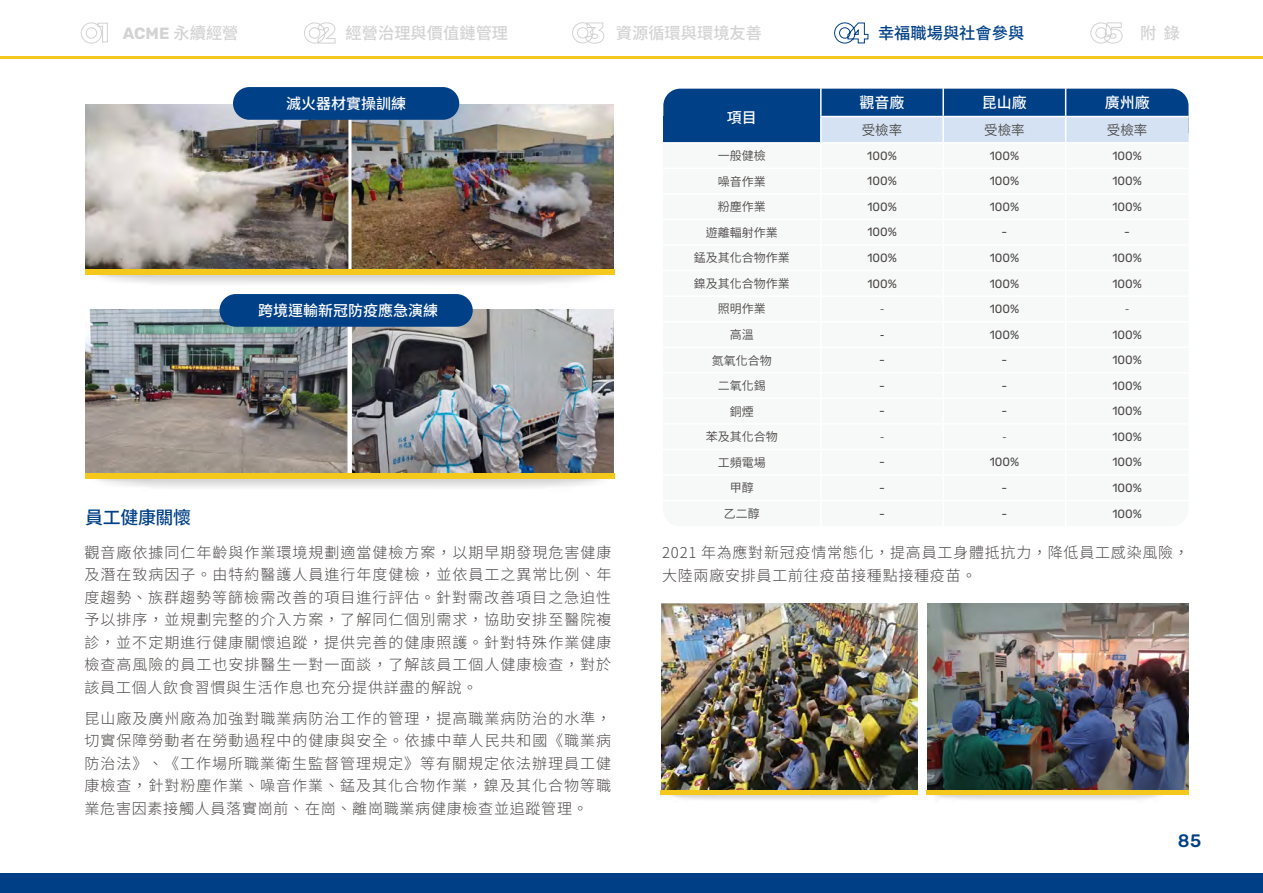
<style>
.page{position:relative;width:1263px;height:893px;background:#fff}
.page>*{position:absolute;margin:0;border:0;box-sizing:border-box;transform-origin:0 0}
.t1{font:500 18px "Noto Sans CJ Ktc";letter-spacing:-.02em;color:#004087}
.t2{font:500 18px "Rubik";color:#003f86}
.t3{font:500 16.2px "Noto Sans CJ Ktc";color:#d3d3d4}
.t4{font:500 16.2px "Noto Sans CJ Ktc";color:#004087}
.t5{font:700 16.2px "Rubik";color:#d3d3d4}
.t6{font:300 15px/22.5px "Noto Sans CJ Ktc";letter-spacing:.05em;color:#4c4948;text-align:justify}
.t7{font:500 15px "Noto Sans CJ Ktc";color:#fff}
.t8{font:600 13.5px "Noto Sans CJ Ktc";color:#4c4948}
.t9{font:12px "Rubik";color:#4c4948}
.t10{font:600 12px "Noto Sans CJ Ktc";color:#4c4948}
.t11{font:600 12px "Noto Sans CJ Ktc";color:#000}
.s1{font-family:"Noto Sans CJ Ktc";font-weight:500}
</style>
<div class="page">
<div style="left:0;top:874px;width:1263px;height:19px;background:#003f86"></div>
<hr style="left:0;top:56px;width:1263px;height:2px;background:#f4c91c">
<svg style="left:572px;top:22px;width:33px;height:22px"></svg>
<svg style="left:80px;top:22px;width:28px;height:22px"></svg>
<svg style="left:834px;top:22px;width:35px;height:22px"></svg>
<svg style="left:304px;top:22px;width:32px;height:22px"></svg>
<svg style="left:1090px;top:22px;width:33px;height:22px"></svg>
<svg style="left:663px;top:88px;width:526px;height:55px;background:#517eaf"></svg>
<img style="left:927px;top:604px;width:261px;height:187px">
<img style="left:662px;top:603px;width:256px;height:188px">
<img style="left:85px;top:310px;width:528px;height:178px">
<img style="left:85px;top:105px;width:529px;height:179px">
<hr style="left:660px;top:791px;width:258px;height:4px;background:#f4c91c">
<hr style="left:926px;top:791px;width:263px;height:4px;background:#f4c91c">
<div style="left:85px;top:270px;width:529px;height:5px;background:#f4c91c"></div>
<div style="left:85px;top:474px;width:529px;height:5px;background:#f4c91c"></div>
<div style="left:233px;top:87px;width:226px;height:33px;background:#004087;border-radius:16px"></div>
<div style="left:219px;top:294px;width:254px;height:33px;background:#004087;border-radius:16px"></div>
<p class="t5" style="left:123px;top:24px;width:117px">ACME <span class="s1">永續經營</span></p>
<p class="t3" style="left:346px;top:24px;width:164px">經營治理與價值鏈管理</p>
<p class="t3" style="left:616px;top:24px;width:148px">資源循環與環境友善</p>
<p class="t4" style="left:878px;top:24px;width:148px">幸福職場與社會參與</p>
<p class="t3" style="left:1140px;top:24px;width:41px">附 錄</p>
<p class="t7" style="left:286px;top:95px;width:122px">滅火器材實操訓練</p>
<p class="t7" style="left:258px;top:302px;width:182px">跨境運輸新冠防疫應急演練</p>
<p class="t1" style="left:85px;top:507px;width:108px">員工健康關懷</p>
<p class="t6" style="left:85px;top:541px;width:528px">觀音廠依據同仁年齡與作業環境規劃適當健檢方案，以期早期發現危害健康及潛在致病因子。由特約醫護人員進行年度健檢，並依員工之異常比例、年度趨勢、族群趨勢等篩檢需改善的項目進行評估。針對需改善項目之急迫性予以排序，並規劃完整的介入方案，了解同仁個別需求，協助安排至醫院複診，並不定期進行健康關懷追蹤，提供完善的健康照護。針對特殊作業健康檢查高風險的員工也安排醫生一對一面談，了解該員工個人健康檢查，對於該員工個人飲食習慣與生活作息也充分提供詳盡的解說。</p>
<p class="t6" style="left:85px;top:707px;width:528px">昆山廠及廣州廠為加強對職業病防治工作的管理，提高職業病防治的水準，切實保障勞動者在勞動過程中的健康與安全。依據中華人民共和國《職業病防治法》、《工作場所職業衛生監督管理規定》等有關規定依法辦理員工健康檢查，針對粉塵作業、噪音作業、錳及其化合物作業，鎳及其化合物等職業危害因素接觸人員落實崗前、在崗、離崗職業病健康檢查並追蹤管理。</p>
<p class="t7" style="left:727px;top:109px;width:31px">項目</p>
<p class="t7" style="left:859px;top:94px;width:46px">觀音廠</p>
<p class="t7" style="left:982px;top:94px;width:46px">昆山廠</p>
<p class="t7" style="left:1105px;top:94px;width:46px">廣州廠</p>
<p class="t8" style="left:862px;top:122px;width:42px">受檢率</p>
<p class="t8" style="left:984px;top:122px;width:42px">受檢率</p>
<p class="t8" style="left:1107px;top:122px;width:42px">受檢率</p>
<p class="t10" style="left:718px;top:149px;width:49px">一般健檢</p>
<p class="t9" style="left:867px;top:149px;width:31px">100%</p>
<p class="t9" style="left:990px;top:149px;width:31px">100%</p>
<p class="t9" style="left:1112px;top:149px;width:31px">100%</p>
<p class="t10" style="left:718px;top:175px;width:49px">噪音作業</p>
<p class="t9" style="left:867px;top:174px;width:31px">100%</p>
<p class="t9" style="left:990px;top:174px;width:31px">100%</p>
<p class="t9" style="left:1112px;top:174px;width:31px">100%</p>
<p class="t10" style="left:718px;top:200px;width:49px">粉塵作業</p>
<p class="t9" style="left:867px;top:200px;width:31px">100%</p>
<p class="t9" style="left:990px;top:200px;width:31px">100%</p>
<p class="t9" style="left:1112px;top:200px;width:31px">100%</p>
<p class="t10" style="left:706px;top:226px;width:73px">遊離輻射作業</p>
<p class="t9" style="left:867px;top:225px;width:31px">100%</p>
<p class="t9" style="left:1001px;top:225px;width:7px">-</p>
<p class="t9" style="left:1124px;top:225px;width:7px">-</p>
<p class="t10" style="left:694px;top:251px;width:97px">錳及其化合物作業</p>
<p class="t9" style="left:867px;top:251px;width:31px">100%</p>
<p class="t9" style="left:990px;top:251px;width:31px">100%</p>
<p class="t9" style="left:1112px;top:251px;width:31px">100%</p>
<p class="t10" style="left:694px;top:277px;width:97px">鎳及其化合物作業</p>
<p class="t9" style="left:867px;top:277px;width:31px">100%</p>
<p class="t9" style="left:990px;top:277px;width:31px">100%</p>
<p class="t9" style="left:1112px;top:277px;width:31px">100%</p>
<p class="t10" style="left:718px;top:302px;width:49px">照明作業</p>
<p class="t10" style="left:880px;top:302px;width:6px">-</p>
<p class="t9" style="left:990px;top:302px;width:31px">100%</p>
<p class="t10" style="left:1125px;top:302px;width:6px">-</p>
<p class="t10" style="left:730px;top:328px;width:25px">高溫</p>
<p class="t11" style="left:880px;top:328px;width:6px">-</p>
<p class="t9" style="left:990px;top:328px;width:31px">100%</p>
<p class="t9" style="left:1112px;top:328px;width:31px">100%</p>
<p class="t10" style="left:712px;top:353px;width:61px">氮氧化合物</p>
<p class="t9" style="left:879px;top:353px;width:7px">-</p>
<p class="t9" style="left:1002px;top:353px;width:7px">-</p>
<p class="t9" style="left:1112px;top:353px;width:31px">100%</p>
<p class="t10" style="left:718px;top:379px;width:49px">二氧化錫</p>
<p class="t9" style="left:879px;top:379px;width:7px">-</p>
<p class="t9" style="left:1002px;top:379px;width:7px">-</p>
<p class="t9" style="left:1112px;top:379px;width:31px">100%</p>
<p class="t10" style="left:730px;top:404px;width:25px">銅煙</p>
<p class="t9" style="left:879px;top:404px;width:7px">-</p>
<p class="t9" style="left:1002px;top:404px;width:7px">-</p>
<p class="t9" style="left:1112px;top:404px;width:31px">100%</p>
<p class="t10" style="left:706px;top:430px;width:73px">苯及其化合物</p>
<p class="t10" style="left:880px;top:430px;width:6px">-</p>
<p class="t10" style="left:1002px;top:430px;width:6px">-</p>
<p class="t9" style="left:1112px;top:430px;width:31px">100%</p>
<p class="t10" style="left:718px;top:456px;width:49px">工頻電場</p>
<p class="t9" style="left:879px;top:455px;width:7px">-</p>
<p class="t9" style="left:990px;top:455px;width:31px">100%</p>
<p class="t9" style="left:1112px;top:455px;width:31px">100%</p>
<p class="t10" style="left:730px;top:481px;width:25px">甲醇</p>
<p class="t9" style="left:879px;top:481px;width:7px">-</p>
<p class="t9" style="left:1002px;top:481px;width:7px">-</p>
<p class="t9" style="left:1112px;top:481px;width:31px">100%</p>
<p class="t10" style="left:724px;top:507px;width:37px">乙二醇</p>
<p class="t9" style="left:879px;top:507px;width:7px">-</p>
<p class="t9" style="left:1002px;top:507px;width:7px">-</p>
<p class="t9" style="left:1112px;top:507px;width:31px">100%</p>
<p class="t6" style="left:662px;top:542px;width:528px">2021 年為應對新冠疫情常態化，提高員工身體抵抗力，降低員工感染風險，大陸兩廠安排員工前往疫苗接種點接種疫苗。</p>
<p class="t2" style="left:1178px;top:830px;width:25px">85</p>
</div>
